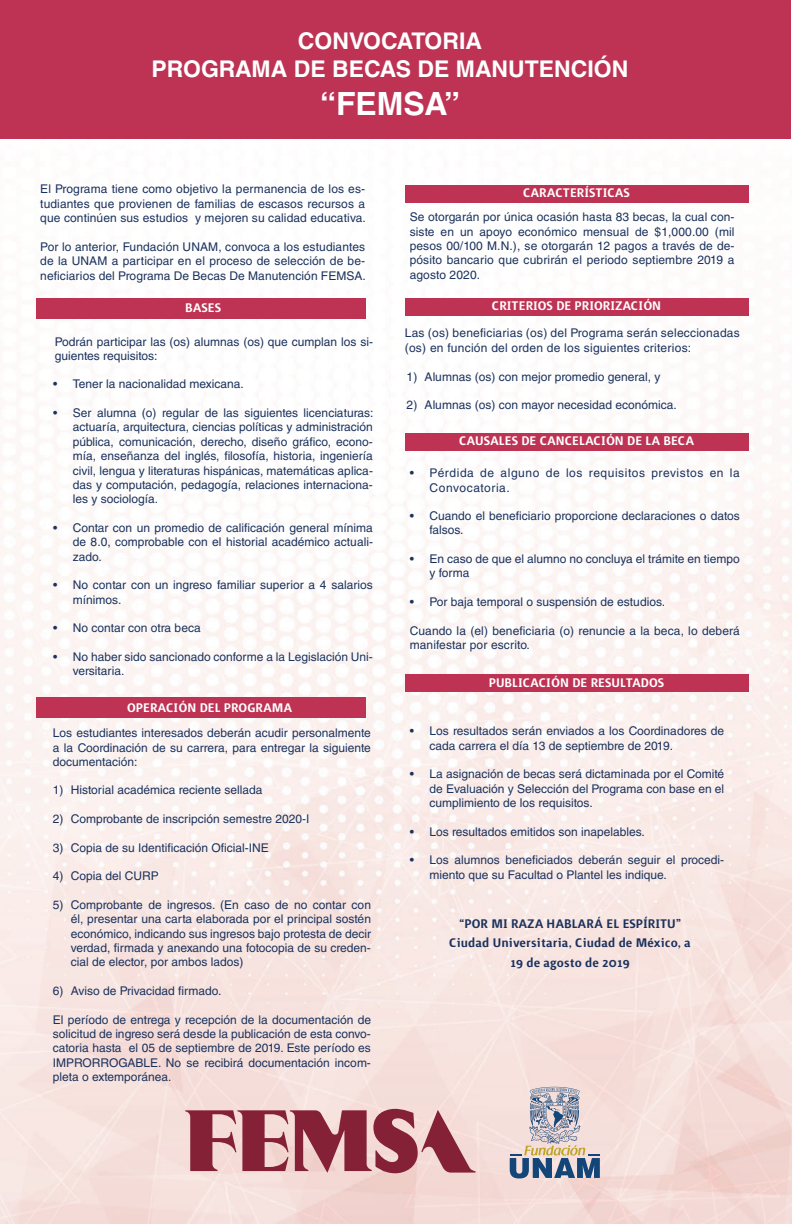
<style>
.page{position:relative;width:792px;height:1224px;background:#fff}
.page>*{position:absolute;margin:0;border:0;box-sizing:border-box;transform-origin:0 0}
.t1{font:700 32px "Helvetica LT Std";color:#fff}
.t2{font:700 23px/27.6px "Helvetica LT Std";color:#fff;text-align:center}
.t3{font:500 16px "Surface";color:#fff}
.t4{font:500 16px/19.2px "Surface";color:#1b325d;text-align:center}
.t5{font:12px/14.4px "Helvetica LT Std";color:#1b325d;text-align:justify}
.t6{font:12px/15px "Helvetica LT Std";letter-spacing:.02em;color:#1b325d}
.t7{font:12px/14.4px "Helvetica LT Std";letter-spacing:.045em;color:#1b325d}
</style>
<div class="page">
<img style="left:0;top:138px;width:792px;height:1086px">
<div style="left:36px;top:298px;width:329px;height:20px;background:#be3354"></div>
<div style="left:36px;top:698px;width:329px;height:20px;background:#be3354"></div>
<div style="left:0;top:0;width:791px;height:138px;background:#be3354"></div>
<div style="left:405px;top:298px;width:343px;height:18px;background:#be3354"></div>
<div style="left:405px;top:433px;width:343px;height:18px;background:#be3354"></div>
<div style="left:405px;top:675px;width:343px;height:17px;background:#be3354"></div>
<div style="left:405px;top:185px;width:343px;height:17px;background:#be3354"></div>
<svg style="left:510px;top:1087px;width:90px;height:91px"></svg>
<svg style="left:185px;top:1108px;width:291px;height:65px"></svg>
<h2 class="t2" style="left:152px;top:27px;width:478px">CONVOCATORIA<br>PROGRAMA DE BECAS DE MANUTENCIÓN</h2>
<h1 class="t1" style="left:320px;top:84px;width:141px">“FEMSA”</h1>
<p class="t5" style="left:40px;top:182px;width:327px">El Programa tiene como objetivo la permanencia de los es&shy;tudiantes que provienen de familias de escasos recursos a que continúen sus estudios y mejoren su calidad educativa.</p>
<p class="t5" style="left:40px;top:239px;width:327px">Por lo anterior, Fundación UNAM, convoca a los estudiantes de la UNAM a participar en el proceso de selección de be&shy;neficiarios del Programa De Becas De Manutención FEMSA.</p>
<h3 class="t3" style="left:185px;top:301px;width:38px">BASES</h3>
<p class="t5" style="left:55px;top:334px;width:320px">Podrán participar las (os) alumnas (os) que cumplan los si&shy;guientes requisitos:</p>
<p class="t5" style="left:53px;top:377px;width:192px">• Tener la nacionalidad mexicana.</p>
<p class="t5" style="left:73px;top:406px;width:302px;text-indent:-20px">• Ser alumna (o) regular de las siguientes licenciaturas: actuaría, arquitectura, ciencias políticas y administración pública, comunicación, derecho, diseño gráfico, econo&shy;mía, enseñanza del inglés, filosofía, historia, ingeniería civil, lengua y literaturas hispánicas, matemáticas aplica&shy;das y computación, pedagogía, relaciones internaciona&shy;les y sociología.</p>
<p class="t5" style="left:73px;top:521px;width:302px;text-indent:-20px">• Contar con un promedio de calificación general mínima de 8.0, comprobable con el historial académico actuali&shy;zado.</p>
<p class="t5" style="left:73px;top:578px;width:302px;text-indent:-20px">• No contar con un ingreso familiar superior a 4 salarios mínimos.</p>
<p class="t5" style="left:53px;top:621px;width:149px">• No contar con otra beca</p>
<p class="t5" style="left:73px;top:650px;width:302px;text-indent:-20px">• No haber sido sancionado conforme a la Legislación Uni&shy;versitaria.</p>
<h3 class="t3" style="left:127px;top:701px;width:166px">OPERACIÓN DEL PROGRAMA</h3>
<p class="t5" style="left:53px;top:726px;width:320px">Los estudiantes interesados deberán acudir personalmente a la Coordinación de su carrera, para entregar la siguiente documentación:</p>
<p class="t5" style="left:53px;top:783px;width:211px">1) Historial académica reciente sellada</p>
<p class="t5" style="left:53px;top:812px;width:258px">2) Comprobante de inscripción semestre 2020-I</p>
<p class="t5" style="left:53px;top:840px;width:217px">3) Copia de su Identificación Oficial-INE</p>
<p class="t5" style="left:53px;top:869px;width:107px">4) Copia del CURP</p>
<p class="t5" style="left:71px;top:897px;width:302px;text-indent:-18px">5) Comprobante de ingresos. (En caso de no contar con él, presentar una carta elaborada por el principal sostén económico, indicando sus ingresos bajo protesta de decir verdad, firmada y anexando una fotocopia de su creden&shy;cial de elector, por ambos lados)</p>
<p class="t5" style="left:53px;top:984px;width:170px">6) Aviso de Privacidad firmado.</p>
<p class="t5" style="left:53px;top:1012px;width:320px">El período de entrega y recepción de la documentación de solicitud de ingreso será desde la publicación de esta convo&shy;catoria hasta el 05 de septiembre de 2019. Este período es IMPRORROGABLE. No se recibirá documentación incom&shy;pleta o extemporánea.</p>
<h3 class="t3" style="left:523px;top:185px;width:108px">CARACTERÍSTICAS</h3>
<p class="t5" style="left:410px;top:210px;width:326px">Se otorgarán por única ocasión hasta 83 becas, la cual con&shy;siste en un apoyo económico mensual de $1,000.00 (mil pesos 00/100 M.N.), se otorgarán 12 pagos a través de de&shy;pósito bancario que cubrirán el periodo septiembre 2019 a agosto 2020.</p>
<h3 class="t3" style="left:492px;top:299px;width:171px">CRITERIOS DE PRIORIZACIÓN</h3>
<p class="t6" style="left:405px;top:326px;width:337px">Las (os) beneficiarias (os) del Programa serán seleccionadas (os) en función del orden de los siguientes criterios:</p>
<p class="t5" style="left:407px;top:369px;width:255px">1) Alumnas (os) con mejor promedio general, y</p>
<p class="t5" style="left:407px;top:398px;width:272px">2) Alumnas (os) con mayor necesidad económica.</p>
<h3 class="t3" style="left:459px;top:434px;width:237px">CAUSALES DE CANCELACIÓN DE LA BECA</h3>
<p class="t7" style="left:430px;top:466px;width:312px;text-indent:-20px">• Pérdida de alguno de los requisitos previstos en la<br>Convocatoria.</p>
<p class="t5" style="left:430px;top:509px;width:312px;text-indent:-20px">• Cuando el beneficiario proporcione declaraciones o datos falsos.</p>
<p class="t5" style="left:430px;top:552px;width:312px;text-indent:-20px">• En caso de que el alumno no concluya el trámite en tiempo y forma</p>
<p class="t5" style="left:410px;top:595px;width:257px">• Por baja temporal o suspensión de estudios.</p>
<p class="t5" style="left:410px;top:623px;width:332px">Cuando la (el) beneficiaria (o) renuncie a la beca, lo deberá manifestar por escrito.</p>
<h3 class="t3" style="left:489px;top:675px;width:177px">PUBLICACIÓN DE RESULTADOS</h3>
<p class="t5" style="left:430px;top:724px;width:296px;text-indent:-20px">• Los resultados serán enviados a los Coordinadores de cada carrera el día 13 de septiembre de 2019.</p>
<p class="t5" style="left:430px;top:767px;width:296px;text-indent:-20px">• La asignación de becas será dictaminada por el Comité de Evaluación y Selección del Programa con base en el cumplimiento de los requisitos.</p>
<p class="t5" style="left:410px;top:824px;width:237px">• Los resultados emitidos son inapelables.</p>
<p class="t5" style="left:430px;top:853px;width:296px;text-indent:-20px">• Los alumnos beneficiados deberán seguir el procedi&shy;miento que su Facultad o Plantel les indique.</p>
<h3 class="t4" style="left:449px;top:915px;width:243px">“POR MI RAZA HABLARÁ EL ESPÍRITU”<br>Ciudad Universitaria, Ciudad de México, a<br>19 de agosto de 2019</h3>
</div>
